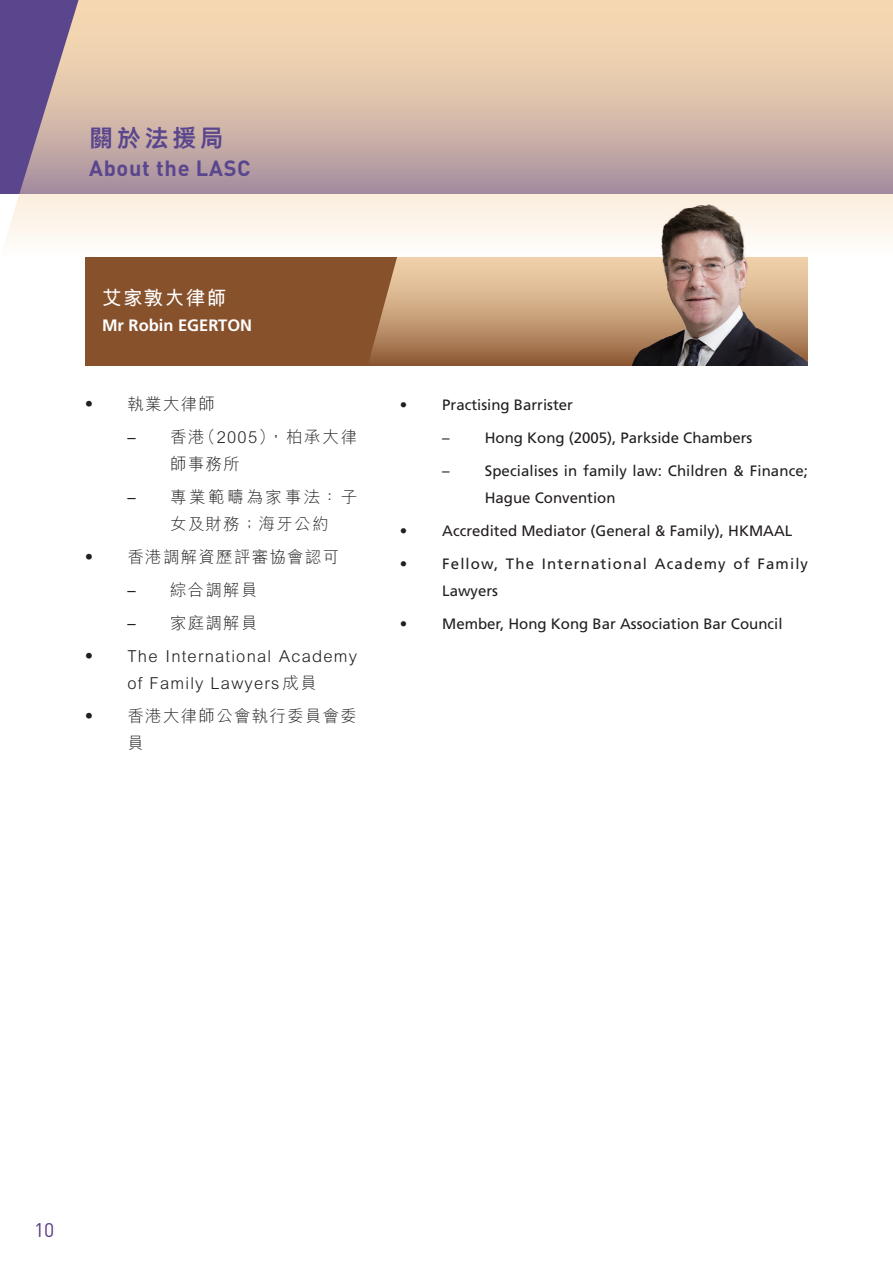
<style>
.page{position:relative;width:893px;height:1263px;background:#fff}
.page>*{position:absolute;margin:0;border:0;box-sizing:border-box;transform-origin:0 0}
.t1{font:800 24px "M Hei HK";letter-spacing:.15em;color:#5a468d}
.t2{font:700 21.75px "DINOT";letter-spacing:.03em;color:#5a468d}
.t3{font:700 19.5px "M Hei HK";letter-spacing:.075em;color:#fff}
.t4{font:19.5px "DINOT";color:#5a3b86}
.t5{font:300 16.5px/27px "M Hei HK";letter-spacing:.075em;color:#231f20}
.t6{font:300 16.5px/27px "M Hei HK";letter-spacing:.16em;color:#231f20}
.t7{font:700 16.5px "Frutiger LT Std";color:#fff}
.t8{font:15px/27px "Frutiger LT Std";color:#231f20}
.t9{font:15px/27px "Frutiger LT Std";letter-spacing:.075em;color:#231f20}
.s1{font-family:"Frutiger LT Std";font-weight:400}
</style>
<div class="page">
<svg style="left:0;top:0;width:893px;height:240px"></svg>
<div style="left:85px;top:257px;width:723px;height:109px;background:#87512c"></div>
<svg style="left:369px;top:257px;width:212px;height:105px"></svg>
<img style="left:581px;top:193px;width:227px;height:173px">
<h1 class="t1" style="left:89px;top:126px;width:136px">關於法援局</h1>
<h2 class="t2" style="left:89px;top:151px;width:163px">About the LASC</h2>
<p class="t3" style="left:102px;top:284px;width:126px">艾家敦大律師</p>
<p class="t7" style="left:102px;top:316px;width:152px">Mr Robin EGERTON</p>
<p class="t5" style="left:81px;top:390px;width:136px">• 執業大律師</p>
<p class="t5" style="left:170px;top:423px;width:189px;text-indent:-43px"><span class="s1">–</span> 香港（2005），柏承大律師事務所</p>
<p class="t6" style="left:170px;top:483px;width:189px;text-indent:-43px"><span class="s1">–</span> 專業範疇為家事法：子女及財務；海牙公約</p>
<p class="t5" style="left:81px;top:543px;width:260px">• 香港調解資歷評審協會認可</p>
<p class="t5" style="left:128px;top:576px;width:131px"><span class="s1">–</span> 綜合調解員</p>
<p class="t5" style="left:128px;top:609px;width:131px"><span class="s1">–</span> 家庭調解員</p>
<p class="t5" style="left:81px;top:642px;width:278px;text-align:center">• The International Academy of Family Lawyers成員</p>
<p class="t5" style="left:128px;top:702px;width:231px;text-indent:-47px">• 香港大律師公會執行委員會委員</p>
<p class="t8" style="left:400px;top:391px;width:175px">• Practising Barrister</p>
<p class="t8" style="left:442px;top:424px;width:312px">– Hong Kong (2005), Parkside Chambers</p>
<p class="t8" style="left:485px;top:457px;width:325px;text-indent:-43px">– Specialises in family law: Children &amp; Finance;<br>Hague Convention</p>
<p class="t8" style="left:400px;top:517px;width:394px">• Accredited Mediator (General &amp; Family), HKMAAL</p>
<p class="t9" style="left:442px;top:550px;width:367px;text-indent:-43px">• Fellow, The International Academy of Family<br>Lawyers</p>
<p class="t8" style="left:400px;top:610px;width:384px">• Member, Hong Kong Bar Association Bar Council</p>
<h3 class="t4" style="left:34px;top:1215px;width:22px">10</h3>
</div>
